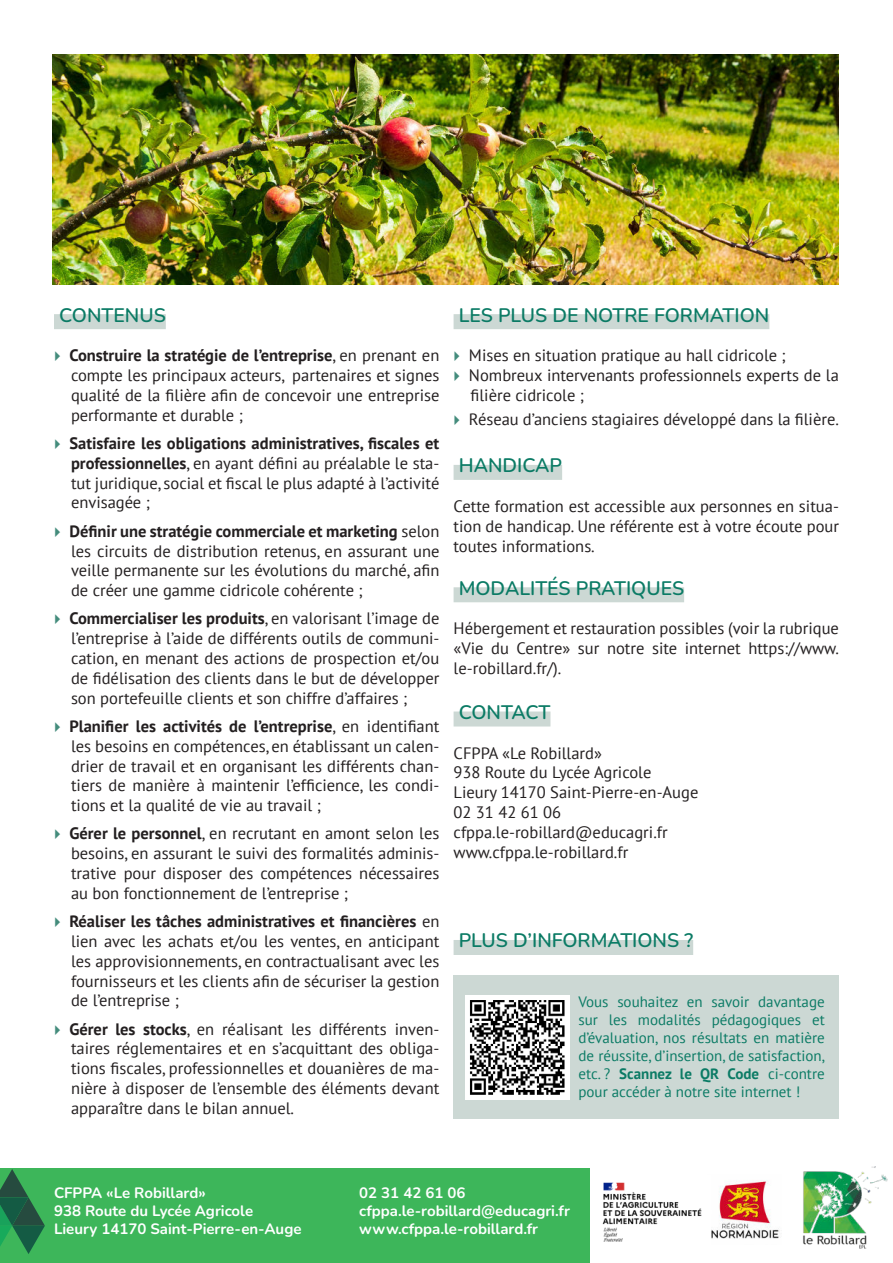
<style>
.page{position:relative;width:893px;height:1263px;background:#fff}
.page>*{position:absolute;margin:0;border:0;box-sizing:border-box;transform-origin:0 0}
.t1{font:200 19.5px "Nunito";color:#0b7b65}
.t2{font:16.5px/19.8px "PT Sans";color:#231f20;text-align:justify}
.t3{font:15px/18px "PT Sans";color:#0b7b65;text-align:justify}
.t4{font:200 15px/18px "Nunito";color:#fff}
.s1{font-weight:700}
</style>
<div class="page">
<div style="left:0;top:1168px;width:589px;height:95px;background:#3db65a"></div>
<img style="left:711px;top:1180px;width:68px;height:59px">
<svg style="left:0;top:1169px;width:45px;height:85px"></svg>
<img style="left:803px;top:1166px;width:85px;height:83px">
<img style="left:602px;top:1182px;width:100px;height:60px">
<div style="left:54px;top:314px;width:112px;height:15px;background:#ccd8d4"></div>
<div style="left:454px;top:975px;width:385px;height:143px;background:#ccd8d4"></div>
<div style="left:454px;top:940px;width:239px;height:15px;background:#ccd8d4"></div>
<img style="left:465px;top:995px;width:105px;height:105px">
<div style="left:454px;top:314px;width:315px;height:15px;background:#ccd8d4"></div>
<div style="left:454px;top:465px;width:108px;height:15px;background:#ccd8d4"></div>
<div style="left:454px;top:587px;width:230px;height:15px;background:#ccd8d4"></div>
<div style="left:454px;top:711px;width:96px;height:15px;background:#ccd8d4"></div>
<img style="left:53px;top:54px;width:786px;height:231px">
<p class="t1" style="left:59px;top:303px;width:108px">CONTENUS</p>
<p class="t2" style="left:69px;top:346px;width:372px"><span class="s1">Construire la stratégie de l’entreprise</span>, en prenant en compte les principaux acteurs, partenaires et signes qualité de la filière afin de concevoir une entreprise performante et durable ;</p>
<p class="t2" style="left:69px;top:433px;width:371px"><span class="s1">Satisfaire les obligations administratives, fiscales et professionnelles</span>, en ayant défini au préalable le sta&shy;tut juridique, social et fiscal le plus adapté à l’activité envisagée ;</p>
<p class="t2" style="left:69px;top:521px;width:372px"><span class="s1">Définir une stratégie commerciale et marketing</span> selon les circuits de distribution retenus, en assurant une veille permanente sur les évolutions du marché, afin de créer une gamme cidricole cohérente ;</p>
<p class="t2" style="left:69px;top:609px;width:372px"><span class="s1">Commercialiser les produits</span>, en valorisant l’image de l’entreprise à l’aide de différents outils de communi&shy;cation, en menant des actions de prospection et/ou de fidélisation des clients dans le but de développer son portefeuille clients et son chiffre d’affaires ;</p>
<p class="t2" style="left:69px;top:716px;width:371px"><span class="s1">Planifier les activités de l’entreprise</span>, en identifiant les besoins en compétences, en établissant un calen&shy;drier de travail et en organisant les différents chan&shy;tiers de manière à maintenir l’efficience, les condi&shy;tions et la qualité de vie au travail ;</p>
<p class="t2" style="left:69px;top:824px;width:372px"><span class="s1">Gérer le personnel</span>, en recrutant en amont selon les besoins, en assurant le suivi des formalités adminis&shy;trative pour disposer des compétences nécessaires au bon fonctionnement de l’entreprise ;</p>
<p class="t2" style="left:69px;top:912px;width:372px"><span class="s1">Réaliser les tâches administratives et financières</span> en lien avec les achats et/ou les ventes, en anticipant les approvisionnements, en contractualisant avec les fournisseurs et les clients afin de sécuriser la gestion de l’entreprise ;</p>
<p class="t2" style="left:69px;top:1019px;width:371px"><span class="s1">Gérer les stocks</span>, en réalisant les différents inven&shy;taires réglementaires et en s’acquittant des obliga&shy;tions fiscales, professionnelles et douanières de ma&shy;nière à disposer de l’ensemble des éléments devant apparaître dans le bilan annuel.</p>
<p class="t1" style="left:459px;top:303px;width:312px">LES PLUS DE NOTRE FORMATION</p>
<p class="t2" style="left:469px;top:346px;width:371px;text-align:left">Mises en situation pratique au hall cidricole ;<br>Nombreux intervenants professionnels experts de la filière cidricole ;</p>
<p class="t2" style="left:469px;top:409px;width:371px">Réseau d’anciens stagiaires développé dans la filière.</p>
<p class="t1" style="left:459px;top:454px;width:105px">HANDICAP</p>
<p class="t2" style="left:454px;top:497px;width:387px">Cette formation est accessible aux personnes en situa&shy;tion de handicap. Une référente est à votre écoute pour toutes informations.</p>
<p class="t1" style="left:459px;top:576px;width:227px">MODALITÉS PRATIQUES</p>
<p class="t2" style="left:454px;top:619px;width:387px">Hébergement et restauration possibles (voir la rubrique «Vie du Centre» sur notre site internet https://www. le-robillard.fr/).</p>
<p class="t1" style="left:459px;top:700px;width:93px">CONTACT</p>
<p class="t2" style="left:454px;top:743px;width:246px;text-align:left">CFPPA «Le Robillard»<br>938 Route du Lycée Agricole<br>Lieury 14170 Saint-Pierre-en-Auge<br>02 31 42 61 06 cfppa.le-robillard@educagri.fr www.cfppa.le-robillard.fr</p>
<p class="t1" style="left:459px;top:929px;width:236px">PLUS D’INFORMATIONS ?</p>
<p class="t3" style="left:578px;top:993px;width:248px">Vous souhaitez en savoir davantage sur les modalités pédagogiques et d’évaluation, nos résultats en matière de réussite, d’insertion, de satisfaction, etc. ? <span class="s1">Scannez le QR Code</span> ci-contre pour accéder à notre site internet !</p>
<p class="t4" style="left:54px;top:1184px;width:249px">CFPPA «Le Robillard»<br>938 Route du Lycée Agricole<br>Lieury 14170 Saint-Pierre-en-Auge</p>
<p class="t4" style="left:359px;top:1185px;width:212px">02 31 42 61 06 cfppa.le-robillard@educagri.fr www.cfppa.le-robillard.fr</p>
</div>
